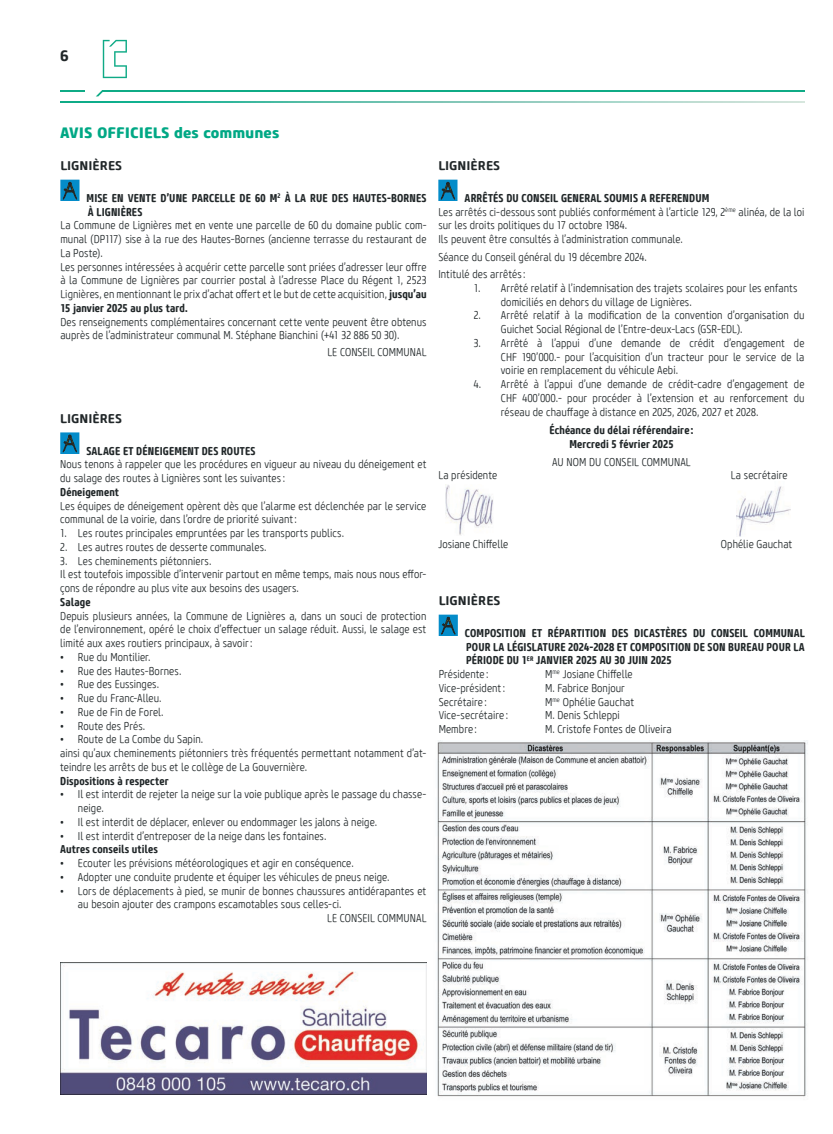
<style>
.page{position:relative;width:833px;height:1134px;background:#fff}
.page>*{position:absolute;margin:0;border:0;box-sizing:border-box;transform-origin:0 0}
.t1{font:800 15px "Core Sans M75";color:#00a885}
.t2{font:700 15px "Core Sans M65";color:#212729}
.t3{font:700 12.5px "Core Sans M65";color:#212729}
.t4{font:300 11.25px/13.8px "Core Sans M37 Cn";letter-spacing:.005em;color:#212729}
.t5{font:700 11.25px/13.8px "Core Sans M67 Cn";letter-spacing:.01em;color:#212729}
.s1{font-family:"Core Sans M67 Cn";font-weight:700}
</style>
<div class="page">
<svg style="left:103px;top:40px;width:24px;height:38px"></svg>
<svg style="left:60px;top:101px;width:744px;height:2px"></svg>
<hr style="left:102px;top:90px;width:702px;height:2px;background:#0fab86">
<hr style="left:60px;top:90px;width:25px;height:2px;background:#0fab86">
<svg style="left:96px;top:90px;width:7px;height:6px"></svg>
<svg style="left:60px;top:180px;width:19px;height:21px"></svg>
<svg style="left:60px;top:432px;width:19px;height:22px"></svg>
<svg style="left:438px;top:180px;width:19px;height:21px"></svg>
<img style="left:445px;top:485px;width:48px;height:50px">
<img style="left:736px;top:486px;width:54px;height:50px">
<svg style="left:439px;top:615px;width:19px;height:21px"></svg>
<img style="left:437px;top:741px;width:371px;height:356px">
<img style="left:60px;top:963px;width:366px;height:132px">
<h1 class="t2" style="left:60px;top:46px;width:10px">6</h1>
<h1 class="t1" style="left:60px;top:123px;width:221px">AVIS OFFICIELS des communes</h1>
<p class="t3" style="left:60px;top:158px;width:63px">LIGNIÈRES</p>
<p class="t5" style="left:87px;top:191px;width:341px">MISE EN VENTE D’UNE PARCELLE DE 60 M<sup>2</sup> À LA RUE DES HAUTES-BORNES<br>À LIGNIÈRES</p>
<p class="t4" style="left:60px;top:219px;width:368px">La Commune de Lignières met en vente une parcelle de 60 du domaine public com&shy;munal (DP117) sise à la rue des Hautes-Bornes (ancienne terrasse du restaurant de La Poste).<br>Les personnes intéressées à acquérir cette parcelle sont priées d’adresser leur offre à la Commune de Lignières par courrier postal à l’adresse Place du Régent 1, 2523<br>Lignières, en mentionnant le prix d’achat offert et le but de cette acquisition, <span class="s1">jusqu’au</span></p>
<p class="t5" style="left:60px;top:301px;width:129px">15 janvier 2025 au plus tard.</p>
<p class="t4" style="left:60px;top:315px;width:367px">Des renseignements complémentaires concernant cette vente peuvent être obtenus auprès de l’administrateur communal M. Stéphane Bianchini (+41 32 886 50 30).</p>
<p class="t4" style="left:327px;top:345px;width:101px">LE CONSEIL COMMUNAL</p>
<p class="t3" style="left:60px;top:410px;width:63px">LIGNIÈRES</p>
<p class="t5" style="left:86px;top:444px;width:170px">SALAGE ET DÉNEIGEMENT DES ROUTES</p>
<p class="t4" style="left:60px;top:458px;width:368px">Nous tenons à rappeler que les procédures en vigueur au niveau du déneigement et du salage des routes à Lignières sont les suivantes:</p>
<p class="t5" style="left:60px;top:485px;width:60px">Déneigement</p>
<p class="t4" style="left:60px;top:499px;width:367px">Les équipes de déneigement opèrent dès que l’alarme est déclenchée par le service communal de la voirie, dans l’ordre de priorité suivant:</p>
<p class="t4" style="left:60px;top:526px;width:285px">1. Les routes principales empruntées par les transports publics.</p>
<p class="t4" style="left:60px;top:540px;width:208px">2. Les autres routes de desserte communales.</p>
<p class="t4" style="left:60px;top:554px;width:368px">3. Les cheminements piétonniers.<br>Il est toutefois impossible d’intervenir partout en même temps, mais nous nous effor&shy;çons de répondre au plus vite aux besoins des usagers.</p>
<p class="t5" style="left:60px;top:595px;width:32px">Salage</p>
<p class="t4" style="left:60px;top:609px;width:368px;text-align:justify">Depuis plusieurs années, la Commune de Lignières a, dans un souci de protection de l’environnement, opéré le choix d’effectuer un salage réduit. Aussi, le salage est limité aux axes routiers principaux, à savoir:</p>
<p class="t4" style="left:60px;top:650px;width:92px">• Rue du Montilier.</p>
<p class="t4" style="left:60px;top:664px;width:123px">• Rue des Hautes-Bornes.</p>
<p class="t4" style="left:60px;top:678px;width:100px">• Rue des Eussinges.</p>
<p class="t4" style="left:60px;top:691px;width:103px">• Rue du Franc-Alleu.</p>
<p class="t4" style="left:60px;top:705px;width:105px">• Rue de Fin de Forel.</p>
<p class="t4" style="left:60px;top:719px;width:86px">• Route des Prés.</p>
<p class="t4" style="left:60px;top:733px;width:368px">• Route de La Combe du Sapin.<br>ainsi qu’aux cheminements piétonniers très fréquentés permettant notamment d’at&shy;teindre les arrêts de bus et le collège de La Gouvernière.</p>
<p class="t5" style="left:60px;top:774px;width:110px">Dispositions à respecter</p>
<p class="t4" style="left:78px;top:788px;width:350px;text-indent:-18px">• Il est interdit de rejeter la neige sur la voie publique après le passage du chasse&shy;neige.</p>
<p class="t4" style="left:60px;top:815px;width:318px">• Il est interdit de déplacer, enlever ou endommager les jalons à neige.</p>
<p class="t4" style="left:60px;top:829px;width:268px">• Il est interdit d’entreposer de la neige dans les fontaines.</p>
<p class="t5" style="left:60px;top:842px;width:99px">Autres conseils utiles</p>
<p class="t4" style="left:60px;top:856px;width:295px">• Ecouter les prévisions météorologiques et agir en conséquence.</p>
<p class="t4" style="left:60px;top:870px;width:331px">• Adopter une conduite prudente et équiper les véhicules de pneus neige.</p>
<p class="t4" style="left:60px;top:884px;width:367px">• Lors de déplacements à pied, se munir de bonnes chaussures antidérapantes et</p>
<p class="t4" style="left:78px;top:898px;width:265px">au besoin ajouter des crampons escamotables sous celles-ci.</p>
<p class="t4" style="left:327px;top:911px;width:101px">LE CONSEIL COMMUNAL</p>
<p class="t3" style="left:438px;top:158px;width:63px">LIGNIÈRES</p>
<p class="t5" style="left:464px;top:191px;width:246px">ARRÊTÉS DU CONSEIL GENERAL SOUMIS A REFERENDUM</p>
<p class="t4" style="left:438px;top:205px;width:368px">Les arrêtés ci-dessous sont publiés conformément à l’article 129, 2<sup>ème</sup> alinéa, de la loi sur les droits politiques du 17 octobre 1984.<br>Ils peuvent être consultés à l’administration communale.</p>
<p class="t4" style="left:438px;top:248px;width:210px;line-height:17.5px">Séance du Conseil général du 19 décembre 2024.<br>Intitulé des arrêtés:</p>
<p class="t4" style="left:501px;top:281px;width:298px;text-indent:-27px">1. Arrêté relatif à l’indemnisation des trajets scolaires pour les enfants domiciliés en dehors du village de Lignières.</p>
<p class="t4" style="left:501px;top:309px;width:305px;text-indent:-27px">2. Arrêté relatif à la modification de la convention d’organisation du<br>Guichet Social Régional de l’Entre-deux-Lacs (GSR-EDL).</p>
<p class="t4" style="left:501px;top:336px;width:305px;text-align:justify;text-indent:-27px">3. Arrêté à l’appui d’une demande de crédit d’engagement de CHF 190’000.- pour l’acquisition d’un tracteur pour le service de la voirie en remplacement du véhicule Aebi.</p>
<p class="t4" style="left:501px;top:377px;width:305px;text-align:justify;text-indent:-27px">4. Arrêté à l’appui d’une demande de crédit-cadre d’engagement de CHF 400’000.- pour procéder à l’extension et au renforcement du réseau de chauffage à distance en 2025, 2026, 2027 et 2028.</p>
<p class="t5" style="left:549px;top:424px;width:146px;text-align:center">Échéance du délai référendaire :<br>Mercredi 5 février 2025</p>
<p class="t4" style="left:552px;top:455px;width:140px">AU NOM DU CONSEIL COMMUNAL</p>
<p class="t4" style="left:438px;top:469px;width:60px">La présidente</p>
<p class="t4" style="left:731px;top:469px;width:58px">La secrétaire</p>
<p class="t4" style="left:438px;top:537px;width:72px">Josiane Chiffelle</p>
<p class="t4" style="left:721px;top:537px;width:73px">Ophélie Gauchat</p>
<p class="t3" style="left:439px;top:593px;width:63px">LIGNIÈRES</p>
<p class="t5" style="left:465px;top:626px;width:341px;text-align:justify">COMPOSITION ET RÉPARTITION DES DICASTÈRES DU CONSEIL COMMUNAL POUR LA LÉGISLATURE 2024-2028 ET COMPOSITION DE SON BUREAU POUR LA PÉRIODE DU 1<sup>ER</sup> JANVIER 2025 AU 30 JUIN 2025</p>
<p class="t4" style="left:439px;top:667px;width:51px">Présidente :</p>
<p class="t4" style="left:545px;top:667px;width:89px">M<sup>me</sup> Josiane Chiffelle</p>
<p class="t4" style="left:439px;top:681px;width:68px">Vice-président:</p>
<p class="t4" style="left:545px;top:681px;width:81px">M. Fabrice Bonjour</p>
<p class="t4" style="left:439px;top:695px;width:50px">Secrétaire :</p>
<p class="t4" style="left:545px;top:695px;width:91px">M<sup>me</sup> Ophélie Gauchat</p>
<p class="t4" style="left:439px;top:709px;width:71px">Vice-secrétaire :</p>
<p class="t4" style="left:545px;top:709px;width:76px">M. Denis Schleppi</p>
<p class="t4" style="left:439px;top:722px;width:40px">Membre :</p>
<p class="t4" style="left:545px;top:722px;width:128px">M. Cristofe Fontes de Oliveira</p>
</div>
